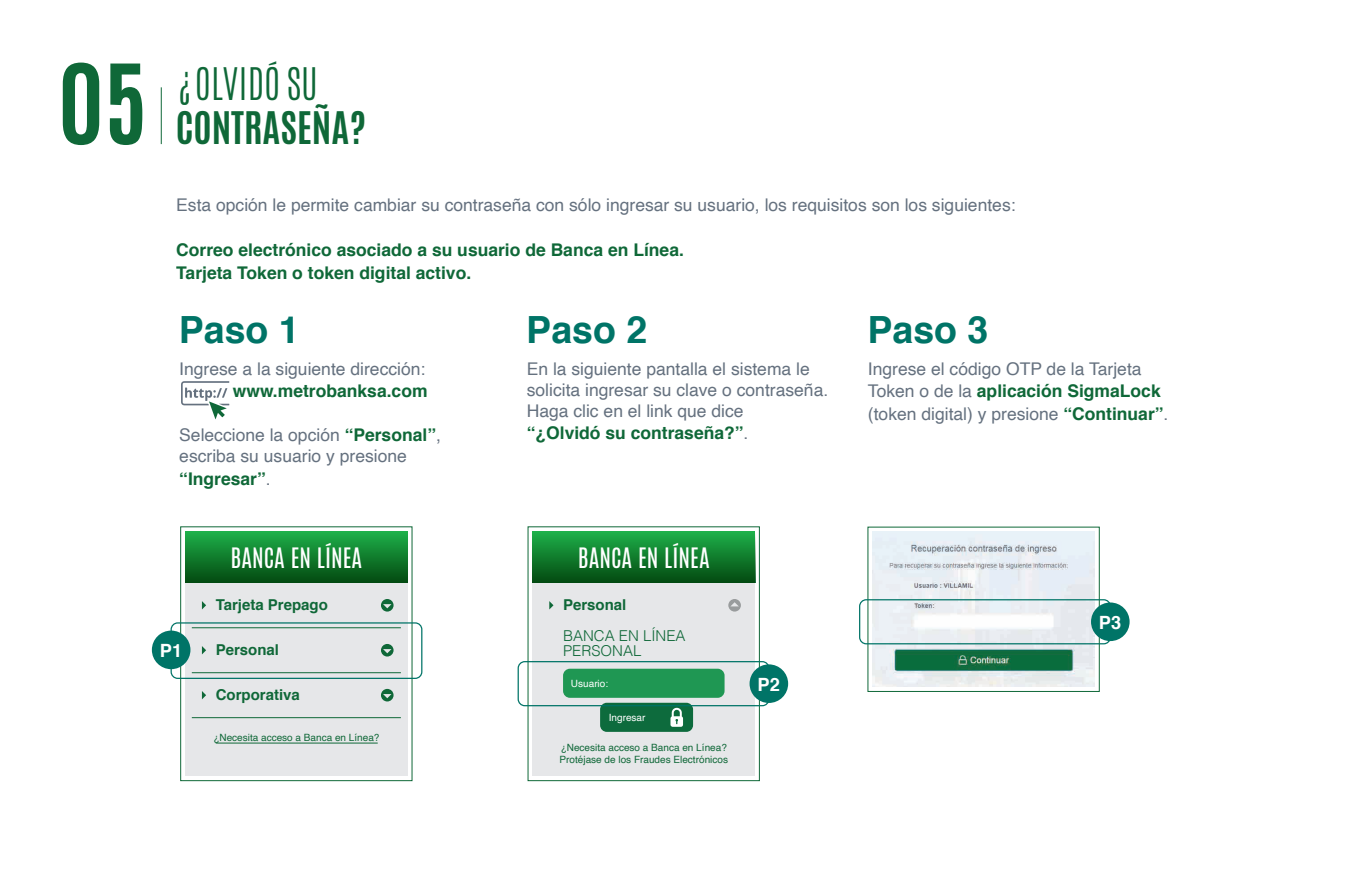
<style>
.page{position:relative;width:1350px;height:875px;background:#fff}
.page>*{position:absolute;margin:0;border:0;box-sizing:border-box;transform-origin:0 0}
.t1{font:700 93.75px "Antonio";color:#0f6838}
.t2{font:700 37.5px "Helvetica";color:#007467}
.t3{font:700 37.5px "Antonio";color:#0f6838}
.t4{font:300 37.5px "Antonio";color:#0f6838}
.t5{font:23.5px "Antonio";color:#fff}
.t6{font:700 18.25px "Helvetica";color:#fff}
.t7{font:17.5px/21.5px "Helvetica";color:#65717f}
.t8{font:700 17.5px/22.5px "Helvetica";color:#0f6838}
.t9{font:700 15px "Helvetica";color:#0f6838}
.t10{font:300 15px/15px "Helvetica";color:#0f6838}
.t11{font:10px/12px "Helvetica";color:#0f6838}
.t12{font:10px "Helvetica";color:#fff}
.s1{font-weight:700;color:#0f6838}
</style>
<div class="page">
<img style="left:872px;top:532px;width:223px;height:154px">
<div style="left:868px;top:527px;width:231px;height:165px;border:1px solid #0f6838"></div>
<hr style="left:161px;top:87px;width:1px;height:57px;background:#0f6838">
<div style="left:185px;top:532px;width:223px;height:244px;background:#e6e7e9"></div>
<div style="left:185px;top:532px;width:223px;height:51px;background:linear-gradient(to bottom,#1eaf49,#034910)"></div>
<svg style="left:202px;top:601px;width:4px;height:9px"></svg>
<hr style="left:192px;top:628px;width:209px;height:1px;background:#0f6838">
<svg style="left:381px;top:599px;width:13px;height:13px"></svg>
<svg style="left:202px;top:646px;width:4px;height:8px"></svg>
<hr style="left:192px;top:673px;width:209px;height:1px;background:#0f6838">
<svg style="left:381px;top:644px;width:13px;height:13px"></svg>
<svg style="left:202px;top:691px;width:4px;height:8px"></svg>
<hr style="left:192px;top:717px;width:209px;height:1px;background:#0f6838">
<svg style="left:381px;top:689px;width:13px;height:12px"></svg>
<hr style="left:216px;top:743px;width:162px;height:1px;background:#0f6838">
<div style="left:532px;top:532px;width:223px;height:244px;background:#e6e7e9"></div>
<div style="left:532px;top:532px;width:223px;height:51px;background:linear-gradient(to bottom,#1eaf49,#034910)"></div>
<div style="left:528px;top:527px;width:232px;height:254px;border:1px solid #0f6838"></div>
<svg style="left:549px;top:601px;width:5px;height:9px"></svg>
<svg style="left:728px;top:599px;width:13px;height:13px"></svg>
<div style="left:563px;top:669px;width:162px;height:29px;background:#1f9753;border-radius:7px"></div>
<div style="left:600px;top:703px;width:93px;height:29px;background:#0d6b3d;border-radius:7px"></div>
<svg style="left:671px;top:708px;width:12px;height:19px"></svg>
<svg style="left:181px;top:381px;width:48px;height:38px"></svg>
<div style="left:171px;top:622px;width:251px;height:57px;border:1px solid #007467;border-radius:7px"></div>
<div style="left:152px;top:631px;width:38px;height:38px;background:#007467;border-radius:50%"></div>
<div style="left:518px;top:661px;width:251px;height:45px;border:1px solid #007467;border-radius:7px"></div>
<div style="left:750px;top:664px;width:38px;height:39px;background:#007467;border-radius:50%"></div>
<div style="left:859px;top:599px;width:252px;height:45px;border:1px solid #007467;border-radius:7px"></div>
<div style="left:1091px;top:602px;width:39px;height:39px;background:#007467;border-radius:50%"></div>
<h1 class="t1" style="left:58px;top:33px;width:91px">05</h1>
<h2 class="t4" style="left:176px;top:57px;width:144px">¿OLVIDÓ SU</h2>
<h2 class="t3" style="left:176px;top:100px;width:192px">CONTRASEÑA?</h2>
<p class="t7" style="left:176px;top:195px;width:841px">Esta opción le permite cambiar su contraseña con sólo ingresar su usuario, los requisitos son los siguientes:</p>
<p class="t8" style="left:176px;top:239px;width:509px">Correo electrónico asociado a su usuario de Banca en Línea.<br>Tarjeta Token o token digital activo.</p>
<h2 class="t2" style="left:179px;top:300px;width:122px">Paso 1</h2>
<p class="t7" style="left:179px;top:359px;width:248px">Ingrese a la siguiente dirección:</p>
<p class="t8" style="left:233px;top:380px;width:196px">www.metrobanksa.com</p>
<p class="t7" style="left:179px;top:425px;width:263px">Seleccione la opción <span class="s1">“Personal”</span>, escriba su usuario y presione <span class="s1">“Ingresar”</span>.</p>
<h2 class="t2" style="left:526px;top:300px;width:122px">Paso 2</h2>
<p class="t7" style="left:527px;top:359px;width:303px">En la siguiente pantalla el sistema le solicita ingresar su clave o contraseña.<br>Haga clic en el link que dice<br><span class="s1">“¿Olvidó su contraseña?”</span>.</p>
<h2 class="t2" style="left:867px;top:300px;width:122px">Paso 3</h2>
<p class="t7" style="left:868px;top:358px;width:302px;line-height:22.5px">Ingrese el código OTP de la Tarjeta<br>Token o de la <span class="s1">aplicación SigmaLock </span>(token digital) y presione <span class="s1">“Continuar”</span>.</p>
<p class="t6" style="left:160px;top:636px;width:24px">P1</p>
<h3 class="t5" style="left:230px;top:541px;width:133px">BANCA EN LÍNEA</h3>
<p class="t9" style="left:216px;top:593px;width:114px">Tarjeta Prepago</p>
<p class="t9" style="left:216px;top:638px;width:65px">Personal</p>
<p class="t9" style="left:216px;top:683px;width:86px">Corporativa</p>
<p class="t11" style="left:213px;top:732px;width:168px">¿Necesita acceso a Banca en Línea?</p>
<h3 class="t5" style="left:578px;top:541px;width:133px">BANCA EN LÍNEA</h3>
<p class="t9" style="left:563px;top:593px;width:65px">Personal</p>
<p class="t10" style="left:563px;top:627px;width:124px">BANCA EN LÍNEA<br>PERSONAL</p>
<p class="t12" style="left:571px;top:676px;width:39px">Usuario:</p>
<p class="t12" style="left:609px;top:709px;width:38px">Ingresar</p>
<p class="t11" style="left:560px;top:742px;width:170px">¿Necesita acceso a Banca en Línea?<br>Protéjase de los Fraudes Electrónicos</p>
<p class="t6" style="left:758px;top:670px;width:24px">P2</p>
<p class="t6" style="left:1099px;top:608px;width:24px">P3</p>
</div>
